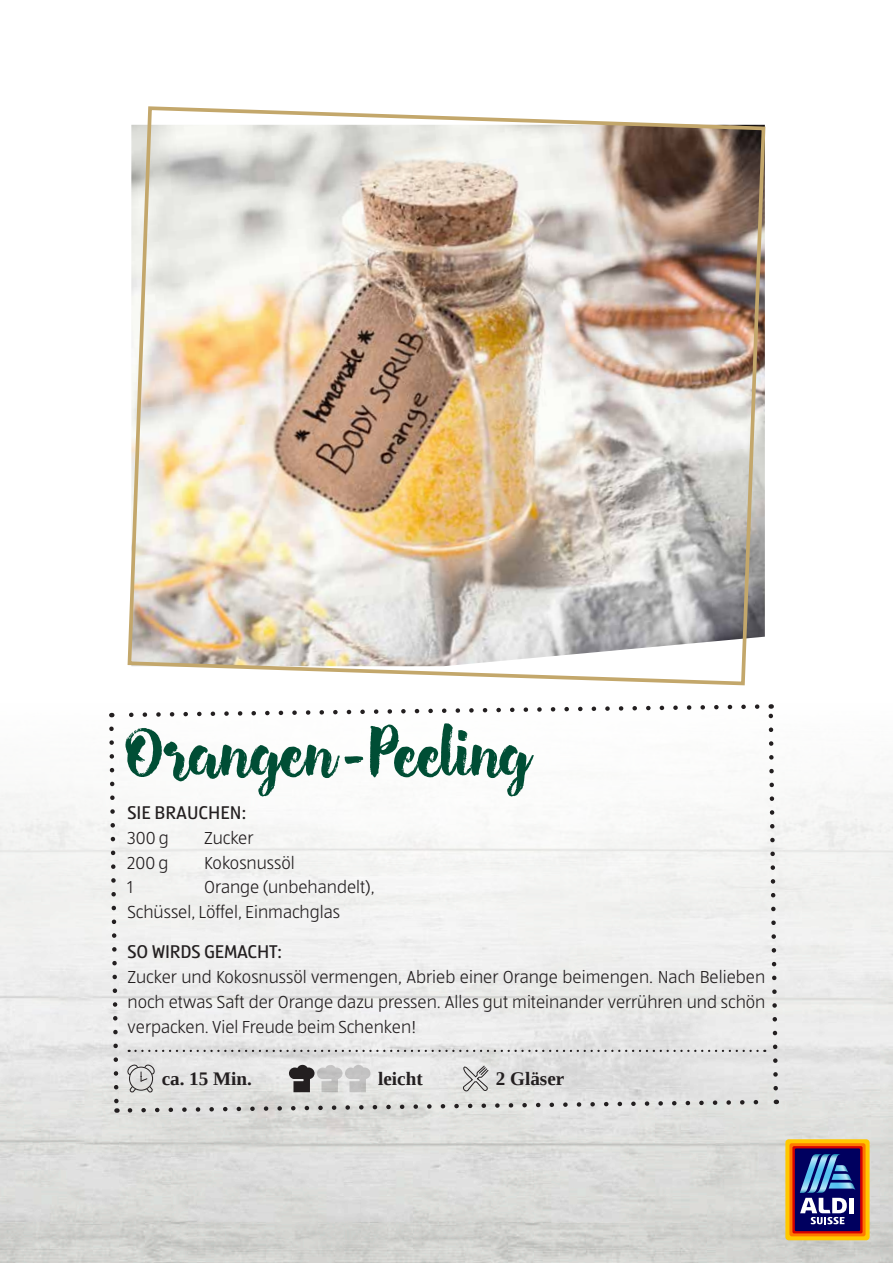
<style>
.page{position:relative;width:893px;height:1263px;background:#fff}
.page>*{position:absolute;margin:0;border:0;box-sizing:border-box;transform-origin:0 0}
.t1{font:66.45px "Hensa";letter-spacing:-.02em;color:#004e35}
.t2{font:19.2px "ALDISUEDOT";letter-spacing:-.01em;color:#231f20}
.t3{font:700 19.2px "Liberation Serif";color:#231f20}
.t4{font:300 18px/24.8px "ALDISUEDOT";color:#231f20;text-align:justify}
</style>
<div class="page">
<div style="left:785px;top:1139px;width:85px;height:101px;background:#ffc800;border-radius:3px"></div>
<svg style="left:789px;top:1143px;width:76px;height:93px"></svg>
<svg style="left:792px;top:1146px;width:70px;height:87px"></svg>
<div style="left:795px;top:1148px;width:65px;height:83px;background:#00005f"></div>
<svg style="left:800px;top:1154px;width:55px;height:70px"></svg>
<svg style="left:107px;top:704px;width:673px;height:411px"></svg>
<img style="left:127px;top:106px;width:639px;height:580px">
<h1 class="t1" style="left:128px;top:723px;width:406px">Orangen-Peeling</h1>
<p class="t2" style="left:128px;top:800px;width:120px">SIE BRAUCHEN:</p>
<p class="t4" style="left:128px;top:825px;width:43px">300 g</p>
<p class="t4" style="left:204px;top:825px;width:51px">Zucker</p>
<p class="t4" style="left:128px;top:850px;width:43px">200 g</p>
<p class="t4" style="left:204px;top:850px;width:92px">Kokosnussöl</p>
<p class="t4" style="left:128px;top:874px;width:7px">1</p>
<p class="t4" style="left:128px;top:874px;width:249px;text-indent:77px">Orange (unbehandelt),<br>Schüssel, Löffel, Einmachglas</p>
<p class="t2" style="left:128px;top:939px;width:156px">SO WIRDS GEMACHT:</p>
<p class="t4" style="left:128px;top:964px;width:639px">Zucker und Kokosnussöl vermengen, Abrieb einer Orange beimengen. Nach Belieben noch etwas Saft der Orange dazu pressen. Alles gut miteinander verrühren und schön verpacken. Viel Freude beim Schenken!</p>
<p class="t3" style="left:162px;top:1065px;width:92px">ca. 15 Min.</p>
<p class="t3" style="left:378px;top:1065px;width:46px">leicht</p>
<p class="t3" style="left:496px;top:1065px;width:70px">2 Gläser</p>
</div>
